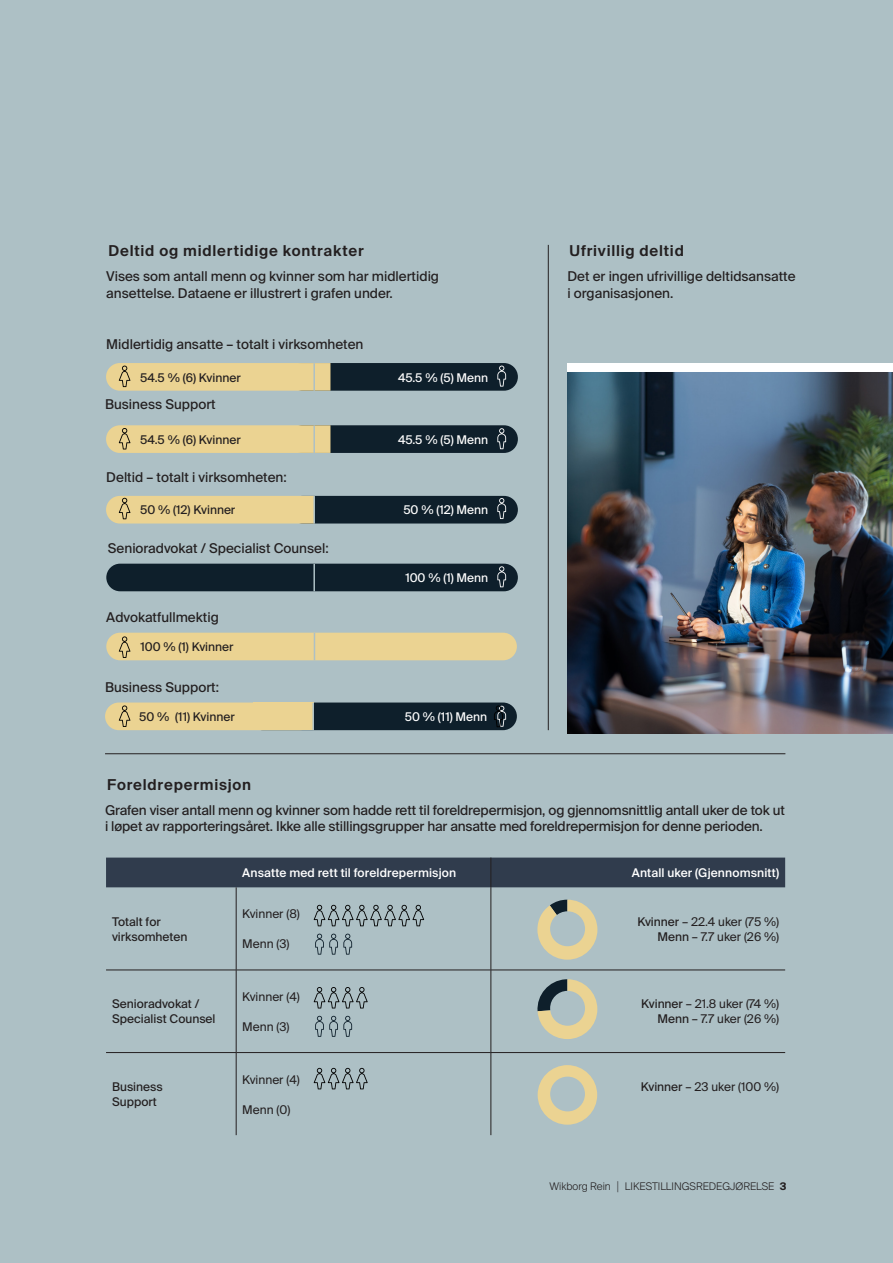
<style>
.page{position:relative;width:893px;height:1263px;background:#adc0c5}
.page>*{position:absolute;margin:0;border:0;box-sizing:border-box;transform-origin:0 0}
.FactsTitleSmall__H3{font:600 15px "Suisse Intl";letter-spacing:.055em;color:#231f20}
.FactsTextBook_copy{font:13.5px/16.5px "Suisse Intl";letter-spacing:-.01em;color:#231f20}
.FactsTextBook__H4{font:13.5px "Suisse Intl";color:#231f20}
.FactsTextBook{font:12px "Suisse Intl";color:#231f20}
.FactsTextBook-2{font:12px/15px "Suisse Intl";color:#231f20}
.TAble_Header{font:500 12px "Suisse Intl";letter-spacing:.01em;color:#fff}
.FactsTextBook-3{font:12px "Suisse Intl";color:#fff}
.t1{font:300 10.5px "Suisse Intl";color:#231f20}
.s1{font-style:inherit}
.s2{font-weight:100;font-size:13.5px}
.s3{font-weight:700}
</style>
<div class="page">
<svg style="left:537px;top:900px;width:60px;height:60px"></svg>
<div style="left:550px;top:911px;width:35px;height:35px;background:#adc0c5;border-radius:50%"></div>
<svg style="left:537px;top:979px;width:60px;height:60px"></svg>
<div style="left:550px;top:991px;width:35px;height:35px;background:#adc0c5;border-radius:50%"></div>
<div style="left:538px;top:1065px;width:59px;height:60px;background:#ebd392;border-radius:30px"></div>
<div style="left:550px;top:1076px;width:35px;height:35px;background:#adc0c5;border-radius:50%"></div>
<div style="left:289px;top:363px;width:229px;height:28px;background:#0e1f2b;border-radius:14px"></div>
<div style="left:289px;top:496px;width:229px;height:27px;background:#0e1f2b;border-radius:14px"></div>
<hr style="left:313px;top:496px;width:2px;height:27px;background:#adc0c5">
<div style="left:289px;top:425px;width:229px;height:28px;background:#0e1f2b;border-radius:14px"></div>
<div style="left:106px;top:564px;width:412px;height:27px;background:#0e1f2b;border-radius:14px"></div>
<hr style="left:313px;top:564px;width:2px;height:27px;background:#adc0c5">
<div style="left:249px;top:702px;width:268px;height:28px;background:#0e1f2b;border-radius:14px"></div>
<div style="left:105px;top:702px;width:209px;height:28px;background:#ebd392;border-radius:14px"></div>
<div style="left:253px;top:702px;width:61px;height:28px;background:#ebd392"></div>
<hr style="left:312px;top:703px;width:2px;height:27px;background:#adc0c5">
<div style="left:106px;top:633px;width:411px;height:27px;background:#ebd392;border-radius:14px"></div>
<svg style="left:314px;top:633px;width:1px;height:27px"></svg>
<svg style="left:315px;top:934px;width:37px;height:21px"></svg>
<svg style="left:315px;top:1016px;width:37px;height:21px"></svg>
<svg style="left:314px;top:905px;width:110px;height:21px"></svg>
<svg style="left:314px;top:987px;width:54px;height:21px"></svg>
<svg style="left:314px;top:1068px;width:54px;height:21px"></svg>
<hr style="left:105px;top:753px;width:680px;height:1px;background:#231f20">
<hr style="left:548px;top:245px;width:1px;height:485px;background:#231f20">
<svg style="left:106px;top:425px;width:224px;height:28px"></svg>
<svg style="left:106px;top:363px;width:224px;height:28px"></svg>
<div style="left:106px;top:496px;width:208px;height:27px;background:#ebd392"></div>
<svg style="left:119px;top:636px;width:11px;height:22px"></svg>
<svg style="left:119px;top:705px;width:11px;height:22px"></svg>
<svg style="left:494px;top:705px;width:12px;height:22px"></svg>
<svg style="left:497px;top:428px;width:9px;height:21px"></svg>
<svg style="left:497px;top:366px;width:9px;height:21px"></svg>
<svg style="left:497px;top:498px;width:9px;height:21px"></svg>
<svg style="left:497px;top:566px;width:9px;height:21px"></svg>
<img style="left:567px;top:371px;width:326px;height:362px">
<div style="left:567px;top:363px;width:326px;height:8px;background:#fff"></div>
<div style="left:106px;top:857px;width:679px;height:30px;background:#303c4d"></div>
<hr style="left:491px;top:857px;width:1px;height:30px;background:#231f20">
<hr style="left:491px;top:887px;width:1px;height:83px;background:#231f20">
<hr style="left:491px;top:970px;width:1px;height:82px;background:#231f20">
<hr style="left:491px;top:1053px;width:1px;height:82px;background:#231f20">
<hr style="left:236px;top:887px;width:1px;height:83px;background:#231f20">
<hr style="left:236px;top:970px;width:1px;height:82px;background:#231f20">
<hr style="left:236px;top:1053px;width:1px;height:82px;background:#231f20">
<hr style="left:106px;top:970px;width:130px;height:1px;background:#231f20">
<hr style="left:236px;top:970px;width:255px;height:1px;background:#231f20">
<hr style="left:491px;top:970px;width:294px;height:1px;background:#231f20">
<hr style="left:106px;top:1052px;width:130px;height:1px;background:#231f20">
<hr style="left:236px;top:1052px;width:255px;height:1px;background:#231f20">
<hr style="left:491px;top:1052px;width:294px;height:1px;background:#231f20">
<h3 class="FactsTitleSmall__H3" style="left:108px;top:243px;width:257px">Deltid og midlertidige kontrakter</h3>
<p class="FactsTextBook_copy" style="left:106px;top:269px;width:334px">Vises som antall menn og kvinner som har midlertidig ansettelse. Dataene er illustrert i grafen under.</p>
<h4 class="FactsTextBook__H4" style="left:106px;top:336px;width:259px">Midlertidig ansatte – totalt i virksomheten</h4>
<p class="FactsTextBook-2" style="left:140px;top:370px;width:102px">54.5 % (6) Kvinner</p>
<p class="FactsTextBook-3" style="left:398px;top:370px;width:91px">45.5 % (5) Menn</p>
<h4 class="FactsTextBook__H4" style="left:105px;top:396px;width:112px">Business Support</h4>
<p class="FactsTextBook-2" style="left:140px;top:432px;width:102px">54.5 % (6) Kvinner</p>
<p class="FactsTextBook-3" style="left:398px;top:432px;width:91px">45.5 % (5) Menn</p>
<h4 class="FactsTextBook__H4" style="left:106px;top:470px;width:182px">Deltid – totalt i virksomheten:</h4>
<p class="FactsTextBook-2" style="left:140px;top:503px;width:97px">50 % (12) Kvinner</p>
<p class="FactsTextBook-3" style="left:403px;top:503px;width:86px">50 % (12) Menn</p>
<h4 class="FactsTextBook__H4" style="left:108px;top:541px;width:222px">Senioradvokat / Specialist Counsel:</h4>
<h4 class="FactsTextBook__H4" style="left:106px;top:609px;width:114px">Advokatfullmektig</h4>
<p class="FactsTextBook-2" style="left:141px;top:639px;width:94px">100 % (1) Kvinner</p>
<p class="FactsTextBook-3" style="left:405px;top:571px;width:84px">100 % (1) Menn</p>
<h4 class="FactsTextBook__H4" style="left:105px;top:679px;width:116px">Business Support:</h4>
<p class="FactsTextBook-2" style="left:139px;top:709px;width:97px">50 % (11) Kvinner</p>
<p class="FactsTextBook-3" style="left:405px;top:710px;width:84px">50 % (11) Menn</p>
<h3 class="FactsTitleSmall__H3" style="left:570px;top:243px;width:116px">Ufrivillig deltid</h3>
<p class="FactsTextBook_copy" style="left:567px;top:269px;width:230px">Det er ingen ufrivillige deltidsansatte i organisasjonen.</p>
<h3 class="FactsTitleSmall__H3" style="left:107px;top:776px;width:146px">Foreldrepermisjon</h3>
<p class="FactsTextBook_copy" style="left:105px;top:802px;width:681px">Grafen viser antall menn og kvinner som hadde rett til foreldrepermisjon, og gjennomsnittlig antall uker de tok ut i løpet av rapporteringsåret. Ikke alle stillingsgrupper har ansatte med foreldrepermisjon for denne perioden.</p>
<p class="TAble_Header" style="left:242px;top:866px;width:215px">Ansatte med rett til foreldrepermisjon</p>
<p class="TAble_Header" style="left:632px;top:866px;width:149px">Antall uker (Gjennomsnitt)</p>
<p class="FactsTextBook-2" style="left:112px;top:914px;width:77px">Totalt for virksomheten</p>
<p class="FactsTextBook" style="left:242px;top:907px;width:59px">Kvinner (8)</p>
<p class="FactsTextBook" style="left:242px;top:937px;width:49px">Menn (3)</p>
<p class="FactsTextBook" style="left:637px;top:915px;width:143px"><span class="s1">Kvinner</span> – 22.4 uker (75 %)</p>
<p class="FactsTextBook" style="left:657px;top:930px;width:123px"><span class="s1">Menn</span> – 7.7 uker (26 %)</p>
<p class="FactsTextBook-2" style="left:112px;top:997px;width:105px">Senioradvokat /<br>Specialist Counsel</p>
<p class="FactsTextBook" style="left:242px;top:990px;width:59px">Kvinner (4)</p>
<p class="FactsTextBook" style="left:242px;top:1020px;width:49px">Menn (3)</p>
<p class="FactsTextBook" style="left:641px;top:997px;width:140px"><span class="s1">Kvinner</span> – 21.8 uker (74 %)</p>
<p class="FactsTextBook" style="left:657px;top:1012px;width:123px"><span class="s1">Menn</span> – 7.7 uker (26 %)</p>
<p class="FactsTextBook-2" style="left:112px;top:1079px;width:52px">Business<br>Support</p>
<p class="FactsTextBook" style="left:242px;top:1072px;width:59px">Kvinner (4)</p>
<p class="FactsTextBook" style="left:242px;top:1102px;width:50px">Menn (0)</p>
<p class="FactsTextBook" style="left:641px;top:1080px;width:140px"><span class="s1">Kvinner</span> – 23 uker (100 %)</p>
<p class="t1" style="left:549px;top:1180px;width:239px">Wikborg Rein <span class="s2">|</span> LIKESTILLINGSREDEGJØRELSE <span class="s3">3</span></p>
</div>
